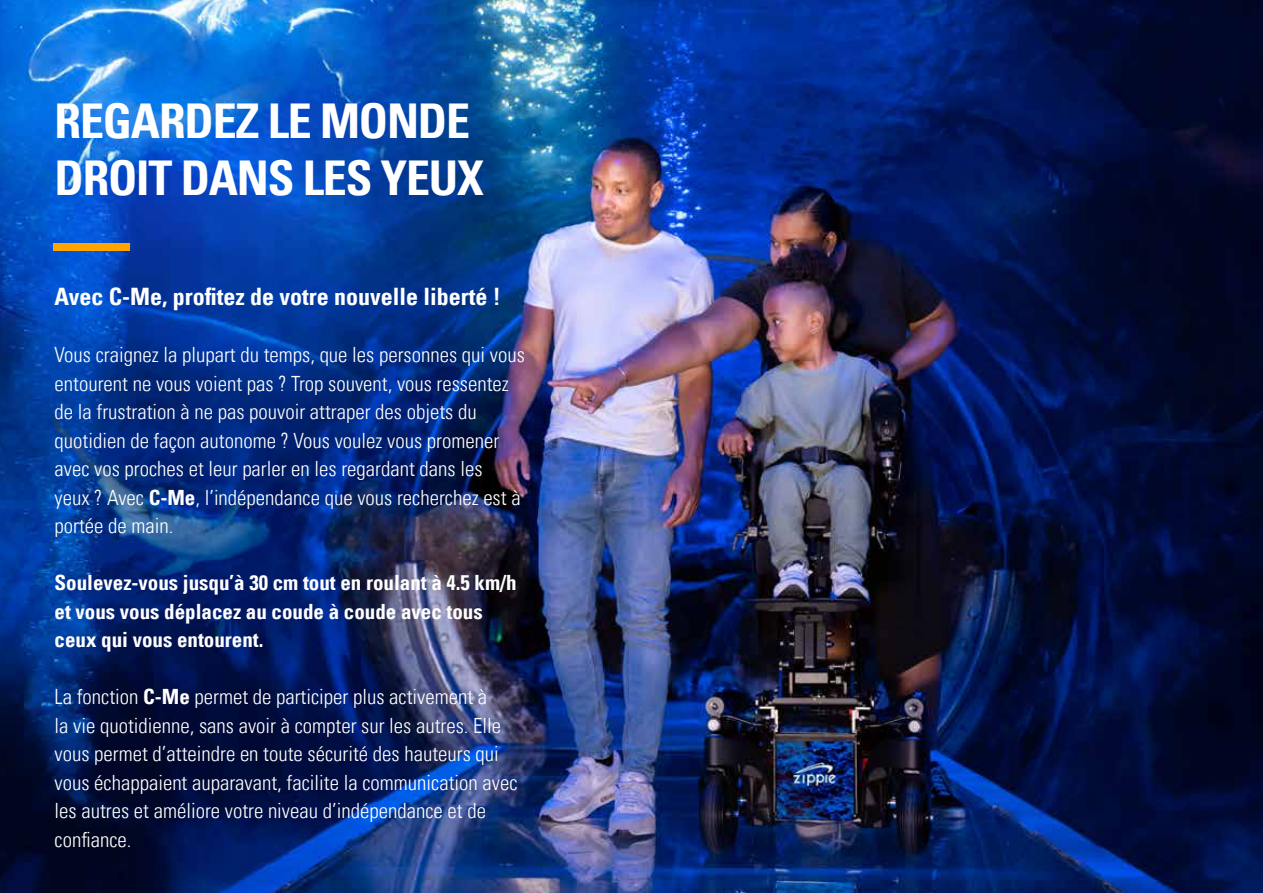
<style>
.page{position:relative;width:1263px;height:893px;background:#fff}
.page>*{position:absolute;margin:0;border:0;box-sizing:border-box;transform-origin:0 0}
.t1{font:48px/57.6px "Univers Com 67 Bold Cond";letter-spacing:-.025em;color:#fff}
.t2{font:24px "Univers Com 67 Bold Cond";color:#fff}
.t3{font:21px/28.5px "Univers Com 47 Light Cond";color:#fff}
.t4{font:21px/28.5px "Univers Com 67 Bold Cond";color:#fff}
.s1{font-family:"Univers Com 67 Bold Cond"}
</style>
<div class="page">
<img style="left:0;top:0;width:1263px;height:893px">
<div style="left:53px;top:243px;width:77px;height:8px;background:#ffa400"></div>
<h1 class="t1" style="left:55px;top:92px;width:431px">REGARDEZ LE MONDE<br>DROIT DANS LES YEUX</h1>
<p class="t2" style="left:55px;top:282px;width:448px">Avec C-Me, profitez de votre nouvelle liberté !</p>
<p class="t3" style="left:55px;top:341px;width:472px">Vous craignez la plupart du temps, que les personnes qui vous entourent ne vous voient pas ? Trop souvent, vous ressentez de la frustration à ne pas pouvoir attraper des objets du quotidien de façon autonome ? Vous voulez vous promener avec vos proches et leur parler en les regardant dans les<br>yeux ? Avec <span class="s1">C-Me</span>, l’indépendance que vous recherchez est à portée de main.</p>
<p class="t4" style="left:55px;top:569px;width:463px">Soulevez-vous jusqu’à 30 cm tout en roulant à 4.5 km/h et vous vous déplacez au coude à coude avec tous ceux qui vous entourent.</p>
<p class="t3" style="left:55px;top:683px;width:464px">La fonction <span class="s1">C-Me</span> permet de participer plus activement à<br>la vie quotidienne, sans avoir à compter sur les autres. Elle vous permet d’atteindre en toute sécurité des hauteurs qui vous échappaient auparavant, facilite la communication avec les autres et améliore votre niveau d’indépendance et de confiance.</p>
</div>
